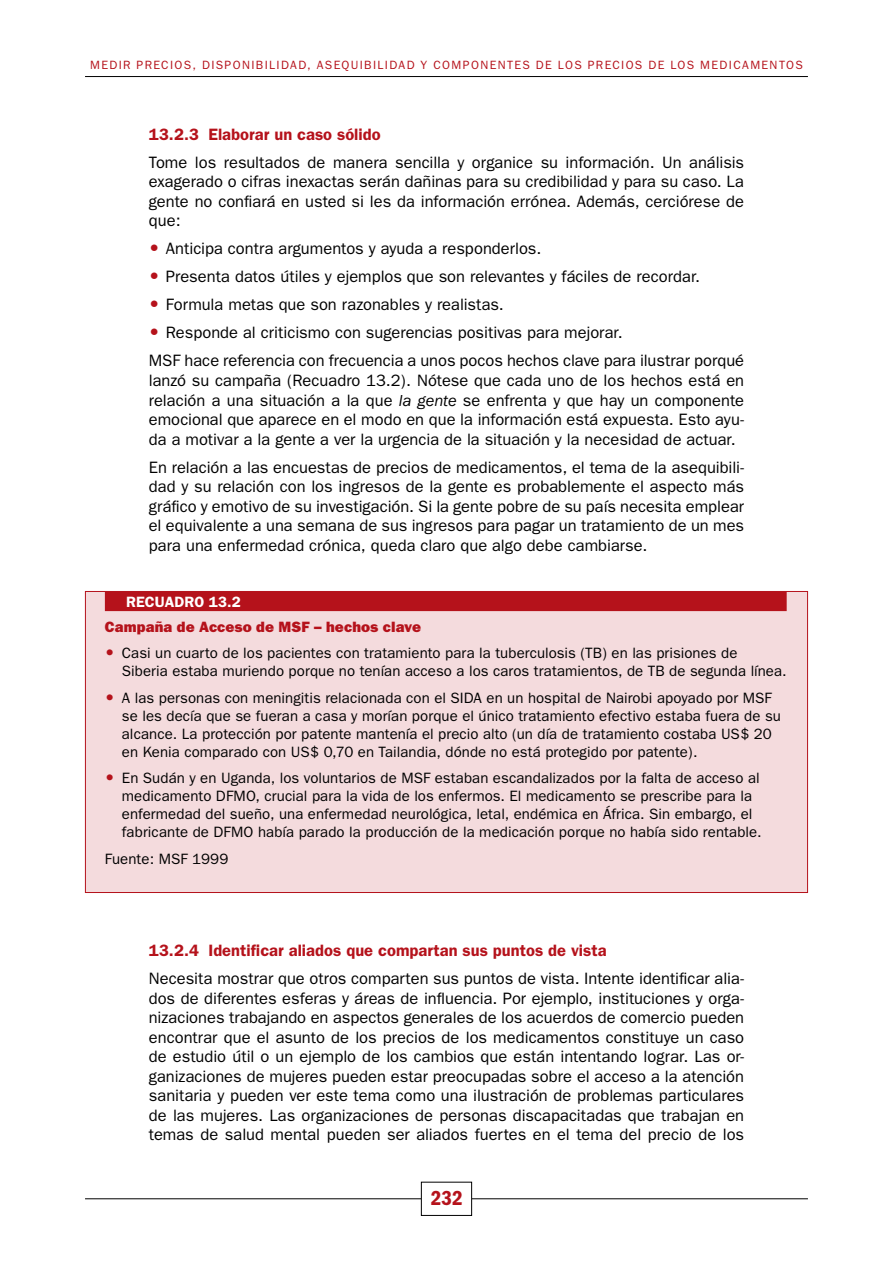
<style>
.page{position:relative;width:893px;height:1263px;background:#fff}
.page>*{position:absolute;margin:0;border:0;box-sizing:border-box;transform-origin:0 0}
.t1{font:600 condensed 21px "Franklin Gothic";color:#b5121b}
.t2{font:16.5px/19.5px "Franklin Gothic";color:#000;text-align:justify}
.t3{font:600 16.5px "Franklin Gothic";color:#b5121b}
.t4{font:15px/18px "Franklin Gothic";letter-spacing:.005em;color:#000}
.t5{font:800 15px "Franklin Gothic";letter-spacing:.01em;color:#b5121b}
.t6{font:600 15px "Franklin Gothic";letter-spacing:.01em;color:#fff}
.t7{font:12px "Franklin Gothic";letter-spacing:.115em;color:#b5121b}
.s1{font-style:italic}
</style>
<div class="page">
<hr style="left:85px;top:1198px;width:723px;height:1px;background:#000">
<div style="left:421px;top:1182px;width:51px;height:33px;background:#fff"></div>
<div style="left:421px;top:1182px;width:51px;height:34px;border:1px solid #000"></div>
<hr style="left:85px;top:76px;width:723px;height:1px;background:#000">
<div style="left:85px;top:591px;width:723px;height:302px;background:#f4dbdd;border:1px solid #b5121b"></div>
<div style="left:105px;top:592px;width:682px;height:19px;background:#b5121b"></div>
<p class="t7" style="left:90px;top:58px;width:19px">Medi</p>
<p class="t7" style="left:123px;top:58px;width:39px">r precios</p>
<p class="t7" style="left:192px;top:58px;width:18px">, dis</p>
<p class="t7" style="left:225px;top:58px;width:48px">poni bilidad</p>
<p class="t7" style="left:307px;top:58px;width:19px">, ase</p>
<p class="t7" style="left:342px;top:58px;width:40px">quibilidad</p>
<p class="t7" style="left:421px;top:58px;width:23px">y com</p>
<p class="t7" style="left:463px;top:58px;width:104px">ponentes de los</p>
<p class="t7" style="left:588px;top:58px;width:26px">precios</p>
<p class="t7" style="left:648px;top:58px;width:31px">de los</p>
<p class="t7" style="left:700px;top:58px;width:10px">medicame</p>
<p class="t7" style="left:770px;top:58px;width:26px">ntos</p>
<p class="t3" style="left:149px;top:125px;width:233px">13.2.3 Elaborar un caso sólido</p>
<p class="t2" style="left:149px;top:153px;width:597px">Tome los resultados de manera sencilla y organice su información. U n análisis exagerado o cifras inexactas serán dañinas para su credibilidad y para su caso. La gente no confiará en usted si les da información errónea. Además, cerciórese de que:</p>
<p class="t2" style="left:166px;top:239px;width:377px">Anticipa contra argumentos y ayuda a responderlos.</p>
<p class="t2" style="left:160px;top:267px;width:542px">Presenta datos útiles y ejemplos que son relevantes y fáciles de recordar.</p>
<p class="t2" style="left:160px;top:295px;width:346px">Formula metas que son razonables y realistas.</p>
<p class="t2" style="left:160px;top:323px;width:465px">Responde al criticismo con sugerencias positivas para mejorar.</p>
<p class="t2" style="left:149px;top:351px;width:597px">MSF hace referencia con frecuencia a unos pocos hechos clave para ilustrar porqué</p>
<p class="t2" style="left:149px;top:371px;width:597px">lanzó su campaña (Recuadro 13.2). Nótese que cada uno de los hechos está en relación a una situación a la que <span class="s1">la gente</span> se enfrenta y que hay un componente emocional que aparece en el modo en que la información está expuesta. Esto ayu&shy;da a motivar a la gente a ver la urgencia de la situación y la necesidad de actuar.</p>
<p class="t2" style="left:149px;top:457px;width:597px">En relación a las encuestas de precios de medicamentos, el tema de la asequibili&shy;dad y su relación con los ingresos de la gente es probablemente el aspecto más gráfico y emotivo de su investigación. Si la gente pobre de su país necesita emplear el equivalente a una semana de sus ingresos para pagar un tratamiento de un mes para una enfermedad crónica, queda claro que algo debe cambiarse.</p>
<p class="t6" style="left:126px;top:593px;width:116px">Recuadro 13.2</p>
<p class="t5" style="left:105px;top:618px;width:185px">Campaña de Acceso de MSF</p>
<p class="t5" style="left:314px;top:618px;width:108px">– hechos clave</p>
<p class="t4" style="left:122px;top:644px;width:666px">Casi un cuarto de los pacientes con tratamiento para la tuberculosis (TB) en las prisiones de<br>Siberia estaba muriendo porque no tenían acceso a los caros tratamientos, de TB de segunda línea.</p>
<p class="t4" style="left:122px;top:689px;width:660px">A las personas con meningitis relacionada con el SIDA en un hospital de Nairobi apoyado por MSF se les decía que se fueran a casa y morían porque el único tratamiento efectivo estaba fuera de su alcance. La protección por patente mantenía el precio alto (un día de tratamiento costaba US$ 20 en Kenia comparado con US$ 0,70 en Tailandia, dónde no está protegido por patente).</p>
<p class="t4" style="left:122px;top:769px;width:641px">En Sudán y en Uganda, los voluntarios de MSF estaban escandalizados por la falta de acceso al medicamento DFMO, crucial para la vida de los enfermos. El medicamento se prescribe para la enfermedad del sueño, una enfermedad neurológica, letal, endémica en África. Sin embargo, el fabricante de DFMO había parado la producción de la medicación porque no había sido rentable.</p>
<p class="t4" style="left:105px;top:850px;width:125px">Fuente: MSF 1999</p>
<p class="t3" style="left:149px;top:940px;width:459px">13.2.4 Identificar aliados que compartan sus puntos de vista</p>
<p class="t2" style="left:149px;top:969px;width:597px">N ecesita mostrar que otros comparten sus puntos de vista. Intente identificar alia&shy;dos de diferentes esferas y áreas de influencia. Por ejemplo, instituciones y orga&shy;nizaciones trabajando en aspectos generales de los acuerdos de comercio pueden encontrar que el asunto de los precios de los medicamentos constituye un caso de estudio útil o un ejemplo de los cambios que están intentando lograr. Las or&shy;ganizaciones de mujeres pueden estar preocupadas sobre el acceso a la atención sanitaria y pueden ver este tema como una ilustración de problemas particulares de las mujeres. Las organizaciones de personas discapacitadas que trabajan en temas de salud mental pueden ser aliados fuertes en el tema del precio de los</p>
<p class="t1" style="left:431px;top:1186px;width:34px">232</p>
</div>
